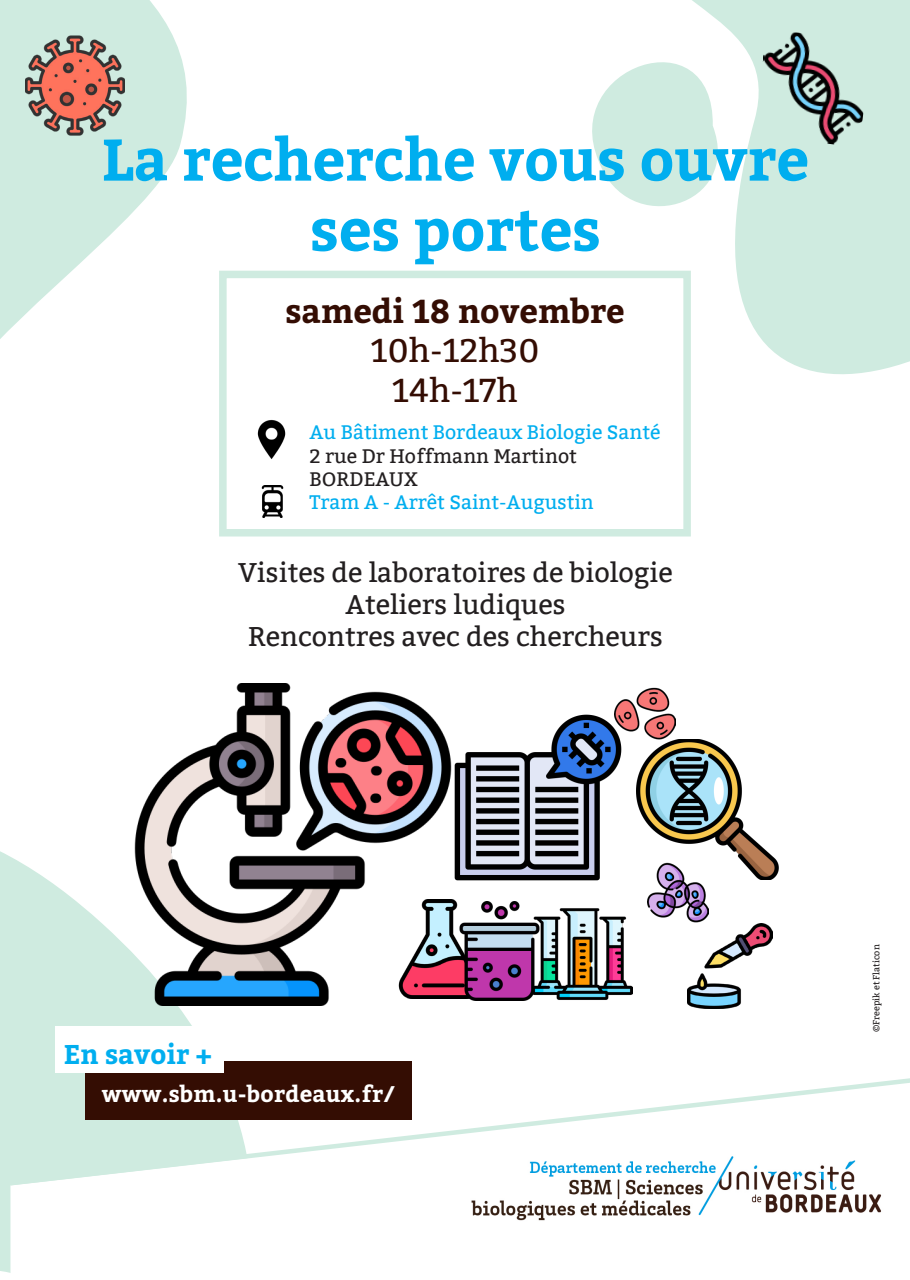
<style>
.page{position:relative;width:910px;height:1280px;background:#fff}
.page>*{position:absolute;margin:0;border:0;box-sizing:border-box;transform-origin:0 0}
.t1{font:700 58.5px "Bitter";color:#00aeef}
.t2{font:700 33px "Bitter";color:#340d03}
.t3{font:33px "Bitter";color:#340d03}
.t4{font:27px "Bitter";color:#231f20}
.AFFA3_En_savoir__c18_blk{font:700 27px "Bitter";color:#00aeef}
.AFFA3_Adresse_WWW_c24_blk{font:700 22.5px "Bitter";letter-spacing:.01em;color:#fff}
.t5{font:19.5px "Bitter";color:#00aeef}
.t6{font:19.5px "Bitter";color:#231f20}
.t7{font:9px "Bitter";color:#231f20}
</style>
<div class="page">
<svg style="left:0;top:851px;width:192px;height:422px;fill:#cfebe0"></svg>
<svg style="left:10px;top:1188px;width:182px;height:85px"></svg>
<img style="left:471px;top:1188px;width:411px;height:33px">
<svg style="left:635px;top:0;width:275px;height:537px"></svg>
<svg style="left:592px;top:13px;width:151px;height:227px"></svg>
<svg style="left:0;top:0;width:230px;height:537px"></svg>
<div style="left:219px;top:271px;width:472px;height:265px;border:8px solid #cfebe0"></div>
<img style="left:25px;top:35px;width:100px;height:102px">
<img style="left:753px;top:29px;width:119px;height:119px">
<img style="left:614px;top:687px;width:61px;height:52px">
<img style="left:454px;top:899px;width:3px;height:99px">
<img style="left:132px;top:684px;width:322px;height:322px">
<img style="left:453px;top:712px;width:170px;height:171px">
<img style="left:457px;top:901px;width:76px;height:100px">
<img style="left:533px;top:908px;width:99px;height:92px">
<img style="left:688px;top:923px;width:85px;height:85px">
<img style="left:636px;top:739px;width:142px;height:140px">
<img style="left:647px;top:862px;width:62px;height:61px">
<img style="left:261px;top:486px;width:23px;height:31px">
<svg style="left:5px;top:1072px;width:905px;height:116px"></svg>
<img style="left:257px;top:420px;width:29px;height:40px">
<div style="left:85px;top:1061px;width:327px;height:58px;background:#340d03"></div>
<div style="left:55px;top:1026px;width:168px;height:46px;background:#fff"></div>
<p class="t1" style="left:102px;top:125px;width:708px">La recherche vous ouvre</p>
<p class="t1" style="left:310px;top:195px;width:292px">ses portes</p>
<p class="t2" style="left:285px;top:291px;width:341px">samedi 18 novembre</p>
<p class="t3" style="left:371px;top:331px;width:170px">10h-12h30</p>
<p class="t3" style="left:392px;top:371px;width:127px">14h-17h</p>
<p class="t5" style="left:309px;top:421px;width:353px">Au Bâtiment Bordeaux Biologie Santé</p>
<p class="t6" style="left:309px;top:444px;width:269px">2 rue Dr Hoffmann Martinot</p>
<p class="t6" style="left:309px;top:468px;width:110px">BORDEAUX</p>
<p class="t5" style="left:309px;top:491px;width:286px">Tram A - Arrêt Saint-Augustin</p>
<p class="t4" style="left:238px;top:556px;width:436px">Visites de laboratoires de biologie</p>
<p class="t4" style="left:345px;top:589px;width:221px">Ateliers ludiques</p>
<p class="t4" style="left:248px;top:621px;width:416px">Rencontres avec des chercheurs</p>
<p class="AFFA3_En_savoir__c18_blk" style="left:64px;top:1038px;width:150px">En savoir +</p>
<p class="AFFA3_Adresse_WWW_c24_blk" style="left:102px;top:1081px;width:295px">www.sbm.u-bordeaux.fr/</p>
<p class="t7" style="left:871px;top:1032px;width:89px;rotate:-90deg">©Freepik et Flaticon</p>
</div>
